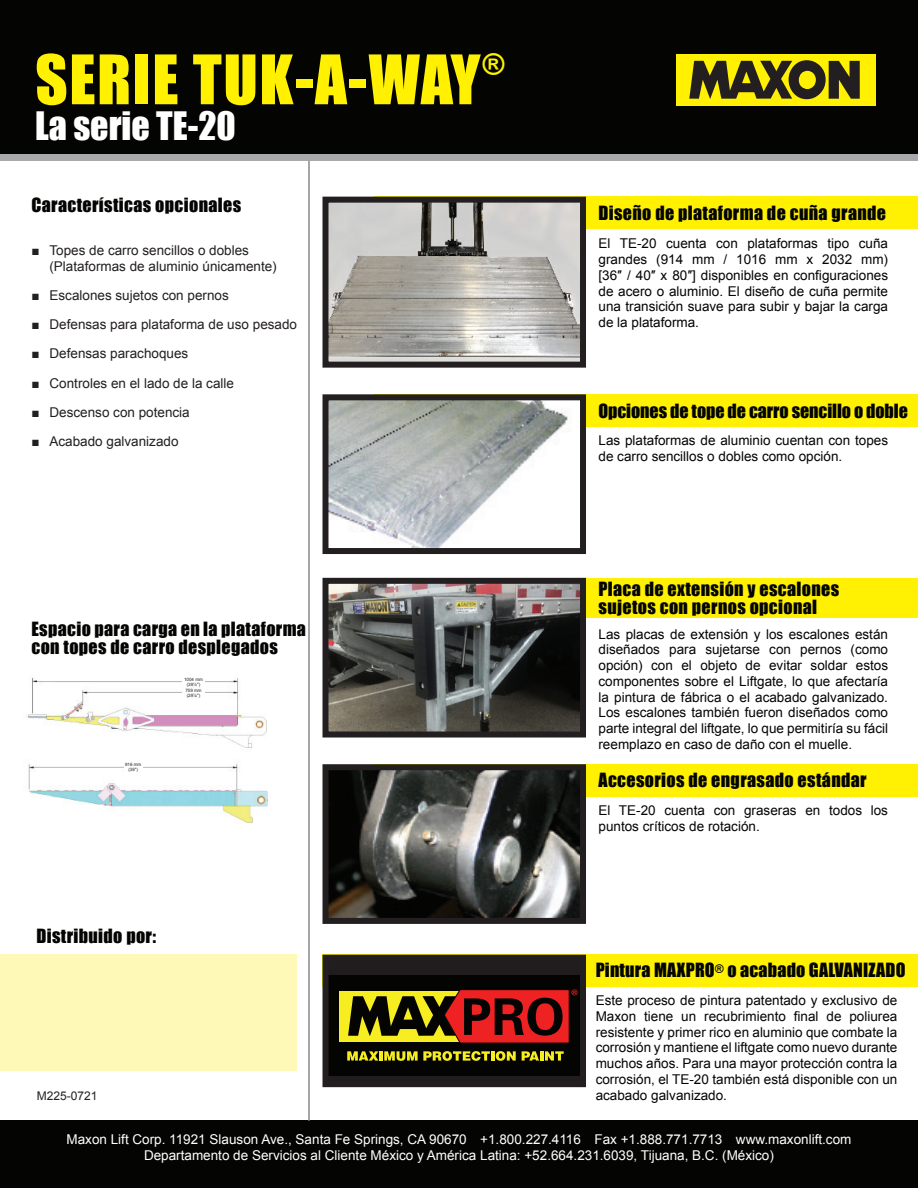
<style>
.page{position:relative;width:918px;height:1188px;background:#fff}
.page>*{position:absolute;margin:0;border:0;box-sizing:border-box;transform-origin:0 0}
.t1{font:63px "Impact";letter-spacing:.025em;color:#fff101}
.t2{font:36px "Impact";color:#fff}
.t3{font:29.25px "Impact";color:#fff101}
.t4{font:18px/18px "Impact";letter-spacing:.02em;color:#040503}
.t5{font:18px "Impact";letter-spacing:-.005em;color:#040503}
.t6{font:13.5px/15.8px "Arial";color:#040503;text-align:justify}
.t7{font:13.5px/15.8px "Arial";color:#231f20}
.t8{font:13.5px/15.8px "Arial";color:#fff;text-align:center}
.t9{font:12px "Arial";color:#231f20}
.t10{font:4.5px/4.5px "Arial";color:#231f20;text-align:center}
</style>
<div class="page">
<div style="left:0;top:0;width:918px;height:154px;background:#040503"></div>
<div style="left:676px;top:54px;width:199px;height:51px;background:#fff101"></div>
<svg style="left:689px;top:60px;width:175px;height:39px"></svg>
<div style="left:0;top:154px;width:918px;height:7px;background:#a8a9ad"></div>
<div style="left:0;top:1120px;width:918px;height:68px;background:#040503"></div>
<div style="left:0;top:954px;width:297px;height:117px;background:#fff9b8"></div>
<hr style="left:308px;top:161px;width:2px;height:960px;background:#8a898a">
<div style="left:374px;top:197px;width:544px;height:32px;background:#fff101"></div>
<img style="left:329px;top:204px;width:250px;height:157px">
<div style="left:322px;top:197px;width:264px;height:171px;border:6px solid #231f20"></div>
<div style="left:374px;top:394px;width:544px;height:33px;background:#fff101"></div>
<img style="left:329px;top:401px;width:249px;height:146px">
<div style="left:322px;top:394px;width:264px;height:160px;border:6px solid #231f20"></div>
<div style="left:374px;top:578px;width:544px;height:40px;background:#fff101"></div>
<img style="left:329px;top:585px;width:250px;height:146px">
<div style="left:322px;top:578px;width:264px;height:160px;border:6px solid #231f20"></div>
<div style="left:374px;top:764px;width:544px;height:33px;background:#fff101"></div>
<img style="left:329px;top:771px;width:250px;height:146px">
<div style="left:322px;top:764px;width:264px;height:160px;border:6px solid #231f20"></div>
<div style="left:323px;top:954px;width:595px;height:33px;background:#fff101"></div>
<div style="left:326px;top:958px;width:257px;height:126px;background:#211d1f"></div>
<div style="left:326px;top:975px;width:257px;height:101px;background:#040503"></div>
<div style="left:340px;top:991px;width:121px;height:50px;background:#f7ee22"></div>
<svg style="left:347px;top:1051px;width:31px;height:10px"></svg>
<hr style="left:379px;top:1051px;width:4px;height:10px;background:#f7ee22">
<svg style="left:384px;top:1051px;width:132px;height:10px"></svg>
<svg style="left:522px;top:1051px;width:42px;height:10px"></svg>
<svg style="left:348px;top:989px;width:230px;height:54px"></svg>
<div style="left:322px;top:955px;width:264px;height:132px;border:6px solid #231f20"></div>
<img style="left:27px;top:677px;width:241px;height:146px">
<div style="left:124px;top:763px;width:18px;height:8px;background:#fff"></div>
<div style="left:182px;top:678px;width:23px;height:8px;background:#fff"></div>
<div style="left:182px;top:689px;width:23px;height:8px;background:#fff"></div>
<h1 class="t1" style="left:35px;top:31px;width:447px">SERIE TUK‑A‑WAY</h1>
<h3 class="t3" style="left:482px;top:41px;width:24px">®</h3>
<h2 class="t2" style="left:35px;top:98px;width:202px">La serie TE-20</h2>
<h3 class="t4" style="left:32px;top:196px;width:211px">Características opcionales</h3>
<p class="t7" style="left:49px;top:243px;width:229px;text-indent:-18px">■ Topes de carro sencillos o dobles (Plataformas de aluminio únicamente)</p>
<p class="t7" style="left:32px;top:288px;width:199px">■ Escalones sujetos con pernos</p>
<p class="t7" style="left:32px;top:317px;width:267px">■ Defensas para plataforma de uso pesado</p>
<p class="t7" style="left:32px;top:346px;width:158px">■ Defensas parachoques</p>
<p class="t7" style="left:32px;top:375px;width:204px">■ Controles en el lado de la calle</p>
<p class="t7" style="left:32px;top:405px;width:160px">■ Descenso con potencia</p>
<p class="t7" style="left:32px;top:434px;width:149px">■ Acabado galvanizado</p>
<h3 class="t4" style="left:32px;top:620px;width:276px">Espacio para carga en la plataforma con topes de carro desplegados</h3>
<p class="t10" style="left:125px;top:763px;width:18px">916 mm (36″)</p>
<p class="t10" style="left:184px;top:677px;width:20px">1004 mm (39½″)</p>
<p class="t10" style="left:185px;top:689px;width:18px">759 mm (29⅞″)</p>
<h3 class="t4" style="left:36px;top:927px;width:121px">Distribuido por:</h3>
<p class="t9" style="left:37px;top:1088px;width:62px">M225-0721</p>
<h3 class="t4" style="left:598px;top:203px;width:289px">Diseño de plataforma de cuña grande</h3>
<p class="t6" style="left:598px;top:236px;width:291px">El TE-20 cuenta con plataformas tipo cuña grandes (914 mm / 1016 mm x 2032 mm) [36″ / 40″ x 80″] disponibles en configuraciones de acero o aluminio. El diseño de cuña permite una transición suave para subir y bajar la carga de la plataforma.</p>
<h3 class="t5" style="left:598px;top:397px;width:311px">Opciones de tope de carro sencillo o doble</h3>
<p class="t6" style="left:598px;top:433px;width:291px">Las plataformas de aluminio cuentan con topes de carro sencillos o dobles como opción.</p>
<h3 class="t4" style="left:598px;top:580px;width:242px">Placa de extensión y escalones sujetos con pernos opcional</h3>
<p class="t6" style="left:598px;top:626px;width:291px">Las placas de extensión y los escalones están diseñados para sujetarse con pernos (como opción) con el objeto de evitar soldar estos componentes sobre el Liftgate, lo que afectaría la pintura de fábrica o el acabado galvanizado.<br>Los escalones también fueron diseñados como parte integral del liftgate, lo que permitiría su fácil reemplazo en caso de daño con el muelle.</p>
<h3 class="t4" style="left:598px;top:771px;width:270px">Accesorios de engrasado estándar</h3>
<p class="t6" style="left:598px;top:803px;width:291px">El TE-20 cuenta con graseras en todos los puntos críticos de rotación.</p>
<h3 class="t4" style="left:596px;top:961px;width:311px">Pintura MAXPRO<sup>®</sup> o acabado GALVANIZADO</h3>
<p class="t6" style="left:596px;top:993px;width:303px">Este proceso de pintura patentado y exclusivo de Maxon tiene un recubrimiento final de poliurea resistente y primer rico en aluminio que combate la corrosión y mantiene el liftgate como nuevo durante muchos años. Para una mayor protección contra la corrosión, el TE-20 también está disponible con un acabado galvanizado.</p>
<p class="t8" style="left:67px;top:1131px;width:786px">Maxon Lift Corp. 11921 Slauson Ave., Santa Fe Springs, CA 90670 +1.800.227.4116 Fax +1.888.771.7713 www.maxonlift.com<br>Departamento de Servicios al Cliente México y América Latina: +52.664.231.6039, Tijuana, B.C. (México)</p>
</div>
